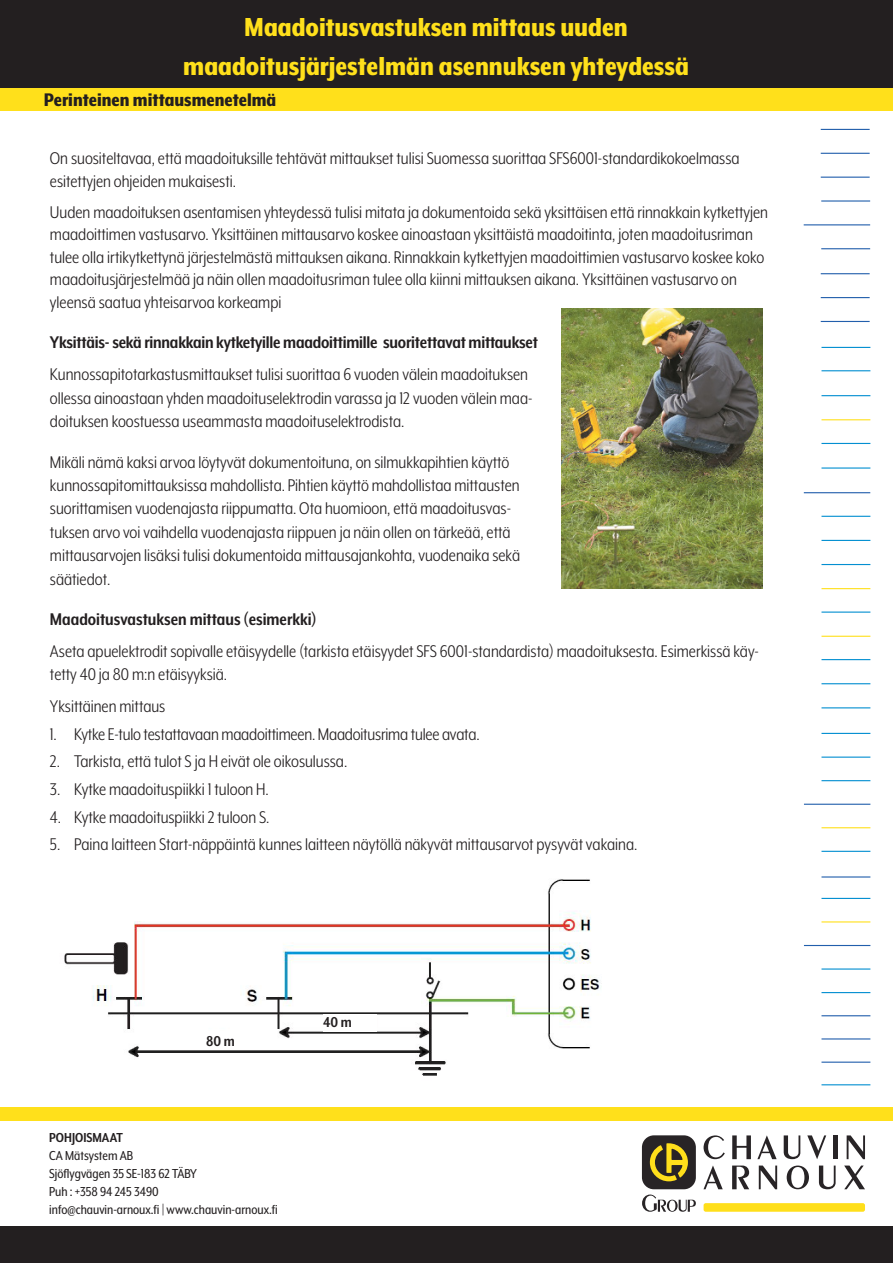
<style>
.page{position:relative;width:893px;height:1263px;background:#fff}
.page>*{position:absolute;margin:0;border:0;box-sizing:border-box;transform-origin:0 0}
.t1{font:800 30px "Mr Eaves XL Mod Nar OT";color:#ffe01b}
.t2{font:800 21px "Mr Eaves XL Mod Nar OT";color:#231f20}
.t3{font:19.5px/23.4px "Mr Eaves XL Mod Nar OT";color:#231f20}
.t4{font:700 19.5px "Mr Eaves XL Mod Nar OT";letter-spacing:-.01em;color:#231f20}
.t5{font:700 16.5px "Mr Eaves XL Mod Nar OT";color:#231f20}
.t6{font:15px "Mr Eaves XL Mod Nar OT";color:#231f20}
.t7{font:700 15px "Mr Eaves XL Mod Nar OT";color:#231f20}
</style>
<div class="page">
<div style="left:0;top:87px;width:893px;height:23px;background:#ffe01b"></div>
<div style="left:0;top:1107px;width:893px;height:13px;background:#ffe01b"></div>
<div style="left:0;top:0;width:893px;height:87px;background:#231f20"></div>
<div style="left:0;top:1227px;width:893px;height:36px;background:#231f20"></div>
<div style="left:642px;top:1135px;width:54px;height:54px;background:#282426;border-radius:12px"></div>
<svg style="left:650px;top:1143px;width:38px;height:38px"></svg>
<svg style="left:704px;top:1135px;width:21px;height:24px"></svg>
<svg style="left:732px;top:1135px;width:19px;height:24px"></svg>
<svg style="left:757px;top:1135px;width:20px;height:24px"></svg>
<svg style="left:784px;top:1135px;width:16px;height:24px"></svg>
<svg style="left:807px;top:1135px;width:19px;height:24px"></svg>
<div style="left:833px;top:1135px;width:5px;height:24px;background:#282426"></div>
<svg style="left:847px;top:1135px;width:18px;height:24px"></svg>
<svg style="left:703px;top:1165px;width:20px;height:24px"></svg>
<svg style="left:732px;top:1165px;width:17px;height:24px"></svg>
<svg style="left:759px;top:1165px;width:18px;height:24px"></svg>
<svg style="left:787px;top:1165px;width:22px;height:24px"></svg>
<svg style="left:819px;top:1165px;width:17px;height:24px"></svg>
<svg style="left:844px;top:1165px;width:21px;height:24px"></svg>
<svg style="left:642px;top:1194px;width:54px;height:18px"></svg>
<div style="left:704px;top:1203px;width:161px;height:9px;background:#ffdf1b;border-radius:2px"></div>
<hr style="left:821px;top:443px;width:49px;height:1px;background:#038fd1">
<hr style="left:821px;top:467px;width:49px;height:2px;background:#038fd1">
<hr style="left:821px;top:968px;width:49px;height:1px;background:#038fd1">
<hr style="left:821px;top:516px;width:49px;height:1px;background:#038fd1">
<hr style="left:821px;top:540px;width:49px;height:1px;background:#038fd1">
<hr style="left:821px;top:564px;width:49px;height:1px;background:#038fd1">
<hr style="left:821px;top:588px;width:49px;height:1px;background:#ffe01b">
<hr style="left:821px;top:611px;width:49px;height:2px;background:#038fd1">
<hr style="left:821px;top:636px;width:49px;height:1px;background:#ffe01b">
<hr style="left:821px;top:659px;width:49px;height:1px;background:#038fd1">
<hr style="left:821px;top:683px;width:49px;height:1px;background:#038fd1">
<hr style="left:821px;top:707px;width:49px;height:1px;background:#038fd1">
<hr style="left:821px;top:419px;width:49px;height:1px;background:#ffe01b">
<hr style="left:821px;top:733px;width:49px;height:1px;background:#038fd1">
<hr style="left:821px;top:756px;width:49px;height:2px;background:#038fd1">
<hr style="left:821px;top:780px;width:49px;height:1px;background:#038fd1">
<hr style="left:821px;top:395px;width:49px;height:1px;background:#038fd1">
<hr style="left:821px;top:200px;width:49px;height:2px;background:#225fac">
<hr style="left:821px;top:129px;width:49px;height:1px;background:#225fac">
<hr style="left:821px;top:273px;width:49px;height:1px;background:#225fac">
<hr style="left:804px;top:224px;width:66px;height:1px;background:#225fac">
<hr style="left:821px;top:153px;width:49px;height:1px;background:#225fac">
<hr style="left:821px;top:297px;width:49px;height:1px;background:#225fac">
<hr style="left:821px;top:248px;width:49px;height:1px;background:#225fac">
<hr style="left:821px;top:177px;width:49px;height:1px;background:#225fac">
<hr style="left:821px;top:321px;width:49px;height:1px;background:#225fac">
<hr style="left:821px;top:370px;width:49px;height:1px;background:#038fd1">
<hr style="left:821px;top:347px;width:49px;height:1px;background:#038fd1">
<hr style="left:804px;top:804px;width:66px;height:1px;background:#225fac">
<hr style="left:821px;top:827px;width:49px;height:1px;background:#ffe01b">
<hr style="left:821px;top:851px;width:49px;height:1px;background:#038fd1">
<hr style="left:821px;top:898px;width:49px;height:1px;background:#038fd1">
<hr style="left:821px;top:921px;width:49px;height:1px;background:#ffe01b">
<hr style="left:804px;top:945px;width:66px;height:1px;background:#225fac">
<hr style="left:804px;top:492px;width:66px;height:1px;background:#225fac">
<hr style="left:821px;top:992px;width:49px;height:1px;background:#038fd1">
<hr style="left:821px;top:876px;width:49px;height:1px;background:#225fac">
<hr style="left:821px;top:1015px;width:49px;height:1px;background:#225fac">
<hr style="left:821px;top:1038px;width:49px;height:1px;background:#225fac">
<hr style="left:821px;top:1061px;width:49px;height:2px;background:#225fac">
<hr style="left:821px;top:1084px;width:49px;height:1px;background:#038fd1">
<img style="left:562px;top:309px;width:200px;height:279px">
<img style="left:64px;top:879px;width:536px;height:197px">
<div style="left:323px;top:1014px;width:53px;height:17px;background:#fff"></div>
<div style="left:206px;top:1031px;width:67px;height:17px;background:#fff"></div>
<p class="t1" style="left:244px;top:12px;width:385px">Maadoitusvastuksen mittaus uuden</p>
<p class="t1" style="left:183px;top:51px;width:507px">maadoitusjärjestelmän asennuksen yhteydessä</p>
<p class="t2" style="left:44px;top:89px;width:234px">Perinteinen mittausmenetelmä</p>
<p class="t3" style="left:50px;top:147px;width:691px;line-height:22.5px">On suositeltavaa, että maadoituksille tehtävät mittaukset tulisi Suomessa suorittaa SFS6001-standardikokoelmassa esitettyjen ohjeiden mukaisesti.</p>
<p class="t3" style="left:50px;top:201px;width:719px;line-height:22.5px">Uuden maadoituksen asentamisen yhteydessä tulisi mitata ja dokumentoida sekä yksittäisen että rinnakkain kytkettyjen maadoittimen vastusarvo. Yksittäinen mittausarvo koskee ainoastaan yksittäistä maadoitinta, joten maadoitusriman tulee olla irtikytkettynä järjestelmästä mittauksen aikana. Rinnakkain kytkettyjen maadoittimien vastusarvo koskee koko maadoitusjärjestelmää ja näin ollen maadoitusriman tulee olla kiinni mittauksen aikana. Yksittäinen vastusarvo on yleensä saatua yhteisarvoa korkeampi</p>
<p class="t4" style="left:50px;top:333px;width:489px">Yksittäis- sekä rinnakkain kytketyille maadoittimille suoritettavat mittaukset</p>
<p class="t3" style="left:50px;top:363px;width:484px">Kunnossapitotarkastusmittaukset tulisi suorittaa 6 vuoden välein maadoituksen ollessa ainoastaan yhden maadoituselektrodin varassa ja 12 vuoden välein maa&shy;doituksen koostuessa useammasta maadoituselektrodista.</p>
<p class="t3" style="left:50px;top:450px;width:472px">Mikäli nämä kaksi arvoa löytyvät dokumentoituna, on silmukkapihtien käyttö kunnossapitomittauksissa mahdollista. Pihtien käyttö mahdollistaa mittausten suorittamisen vuodenajasta riippumatta. Ota huomioon, että maadoitusvas&shy;tuksen arvo voi vaihdella vuodenajasta riippuen ja näin ollen on tärkeää, että mittausarvojen lisäksi tulisi dokumentoida mittausajankohta, vuodenaika sekä säätiedot.</p>
<p class="t4" style="left:50px;top:609px;width:268px">Maadoitusvastuksen mittaus (esimerkki)</p>
<p class="t3" style="left:50px;top:639px;width:710px">Aseta apuelektrodit sopivalle etäisyydelle (tarkista etäisyydet SFS 6001-standardista) maadoituksesta. Esimerkissä käy&shy;tetty 40 ja 80 m:n etäisyyksiä.</p>
<p class="t3" style="left:50px;top:695px;width:117px">Yksittäinen mittaus</p>
<p class="t3" style="left:50px;top:722px;width:431px">1. Kytke E-tulo testattavaan maadoittimeen. Maadoitusrima tulee avata.</p>
<p class="t3" style="left:50px;top:750px;width:299px">2. Tarkista, että tulot S ja H eivät ole oikosulussa.</p>
<p class="t3" style="left:50px;top:777px;width:220px">3. Kytke maadoituspiikki 1 tuloon H.</p>
<p class="t3" style="left:50px;top:805px;width:221px">4. Kytke maadoituspiikki 2 tuloon S.</p>
<p class="t3" style="left:50px;top:833px;width:589px">5. Paina laitteen Start-näppäintä kunnes laitteen näytöllä näkyvät mittausarvot pysyvät vakaina.</p>
<p class="t5" style="left:206px;top:1033px;width:30px">80 m</p>
<p class="t7" style="left:49px;top:1130px;width:75px">POHJOISMAAT</p>
<p class="t6" style="left:49px;top:1148px;width:85px">CA Mätsystem AB</p>
<p class="t6" style="left:49px;top:1166px;width:149px">Sjöflygvägen 35 SE-183 62 TÄBY</p>
<p class="t6" style="left:49px;top:1184px;width:111px">Puh : +358 94 245 3490</p>
<p class="t6" style="left:49px;top:1202px;width:230px">info@chauvin-arnoux.fi | www.chauvin-arnoux.fi</p>
<p class="t5" style="left:323px;top:1014px;width:30px">40 m</p>
</div>
